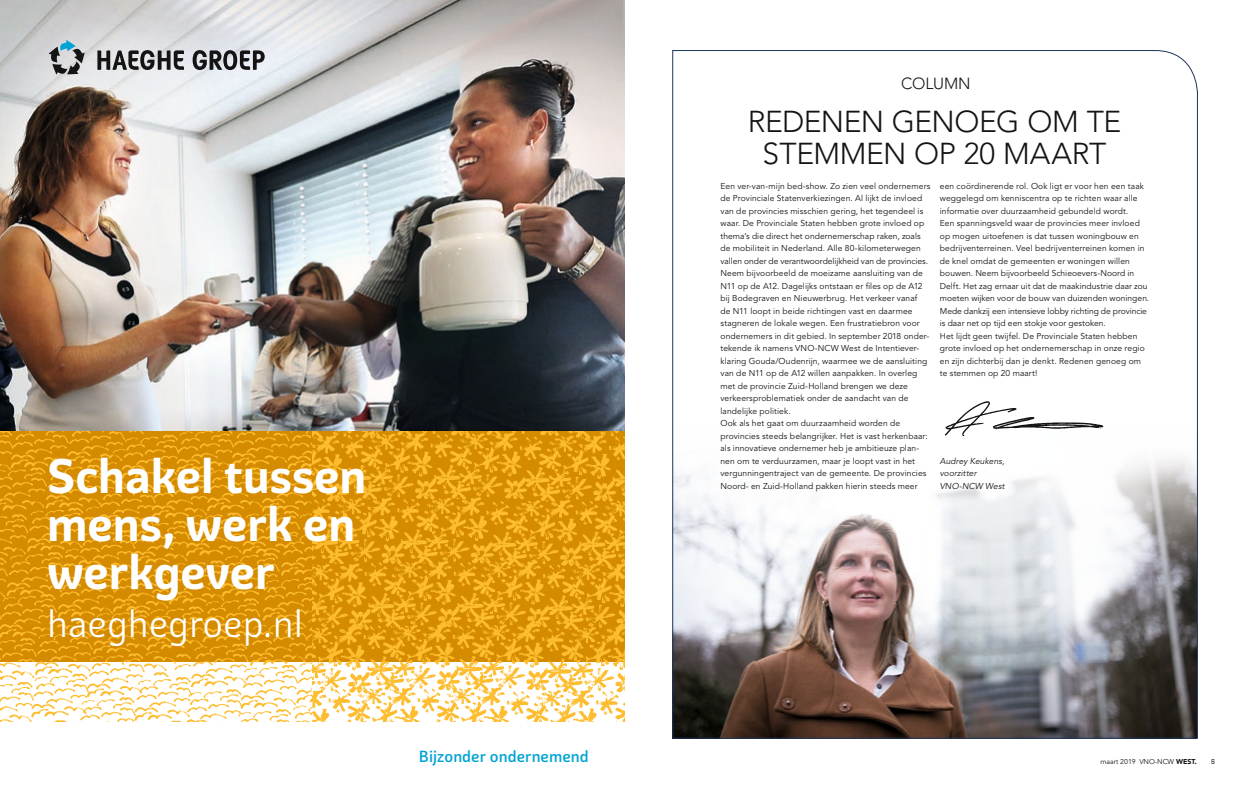
<style>
.page{position:relative;width:1248px;height:794px;background:#fff}
.page>*{position:absolute;margin:0;border:0;box-sizing:border-box;transform-origin:0 0}
.t1{font:700 47px/48px "Graviola";color:#fff}
.t2{font:37px "Graviola";color:#fff}
.t3{font:300 30px/32px "Avenir LT Std";letter-spacing:-.01em;color:#131413;text-align:center}
.t4{font:300 16px "Avenir LT Std";letter-spacing:-.005em;color:#131413}
.t5{font:500 15.6px "Graviola";letter-spacing:.005em;color:#00a3d3}
.t6{font:8.5px/12.5px "Avenir LT Std";letter-spacing:.01em;color:#131413}
.t7{font:italic 8.5px/12.5px "Avenir LT Std";letter-spacing:.01em;color:#131413}
.t8{font:7px "Avenir LT Std";color:#131413}
.t9{font:7px "Rockwell Std";color:#131413}
.s1{font-weight:900}
</style>
<div class="page">
<img style="left:0;top:0;width:624px;height:431px">
<svg style="left:97px;top:50px;width:87px;height:20px;background:#797a7b"></svg>
<svg style="left:193px;top:50px;width:72px;height:20px"></svg>
<svg style="left:49px;top:40px;width:36px;height:35px"></svg>
<img style="left:0;top:431px;width:624px;height:290px">
<svg style="left:672px;top:50px;width:526px;height:689px"></svg>
<svg style="left:895px;top:361px;width:264px;height:281px"></svg>
<img style="left:943px;top:400px;width:161px;height:37px">
<h1 class="t1" style="left:47px;top:453px;width:321px">Schakel tussen mens, werk en werkgever</h1>
<h2 class="t2" style="left:47px;top:602px;width:257px">haeghegroep.nl</h2>
<h3 class="t4" style="left:901px;top:74px;width:71px">COLUMN</h3>
<h3 class="t3" style="left:747px;top:106px;width:375px">REDENEN GENOEG OM TE<br>STEMMEN OP 20 MAART</h3>
<p class="t6" style="left:720px;top:180px;width:211px">Een ver-van-mijn bed-show. Zo zien veel ondernemers de Provinciale Statenverkiezingen. Al lijkt de invloed van de provincies misschien gering, het tegendeel is waar. De Provinciale Staten hebben grote invloed op thema’s die direct het ondernemerschap raken, zoals de mobiliteit in Nederland. Alle 80-kilometerwegen vallen onder de verantwoordelijkheid van de provincies.<br>Neem bijvoorbeeld de moeizame aansluiting van de N11 op de A12. Dagelijks ontstaan er files op de A12 bij Bodegraven en Nieuwerbrug. Het verkeer vanaf<br>de N11 loopt in beide richtingen vast en daarmee stagneren de lokale wegen. Een frustratiebron voor ondernemers in dit gebied. In september 2018 onder&shy;tekende ik namens VNO-NCW West de Intentiever&shy;klaring Gouda/Oudenrijn, waarmee we de aansluiting van de N11 op de A12 willen aanpakken. In overleg met de provincie Zuid-Holland brengen we deze verkeersproblematiek onder de aandacht van de landelijke politiek.<br>Ook als het gaat om duurzaamheid worden de provincies steeds belangrijker. Het is vast herkenbaar: als innovatieve ondernemer heb je ambitieuze plan&shy;nen om te verduurzamen, maar je loopt vast in het vergunningentraject van de gemeente. De provincies Noord- en Zuid-Holland pakken hierin steeds meer</p>
<p class="t6" style="left:939px;top:180px;width:211px">een coördinerende rol. Ook ligt er voor hen een taak weggelegd om kenniscentra op te richten waar alle informatie over duurzaamheid gebundeld wordt.<br>Een spanningsveld waar de provincies meer invloed op mogen uitoefenen is dat tussen woningbouw en bedrijventerreinen. Veel bedrijventerreinen komen in de knel omdat de gemeenten er woningen willen bouwen. Neem bijvoorbeeld Schieoevers-Noord in Delft. Het zag ernaar uit dat de maakindustrie daar zou moeten wijken voor de bouw van duizenden woningen.<br>Mede dankzij een intensieve lobby richting de provincie is daar net op tijd een stokje voor gestoken.<br>Het lijdt geen twijfel. De Provinciale Staten hebben grote invloed op het ondernemerschap in onze regio en zijn dichterbij dan je denkt. Redenen genoeg om te stemmen op 20 maart!</p>
<p class="t7" style="left:939px;top:455px;width:66px">Audrey Keukens, voorzitter<br>VNO-NCW West</p>
<h3 class="t5" style="left:419px;top:746px;width:171px">Bijzonder ondernemend</h3>
<p class="t8" style="left:1100px;top:757px;width:98px">maart 2019 VNO-NCW <span class="s1">WEST.</span></p>
<p class="t9" style="left:1210px;top:757px;width:5px">5</p>
</div>
